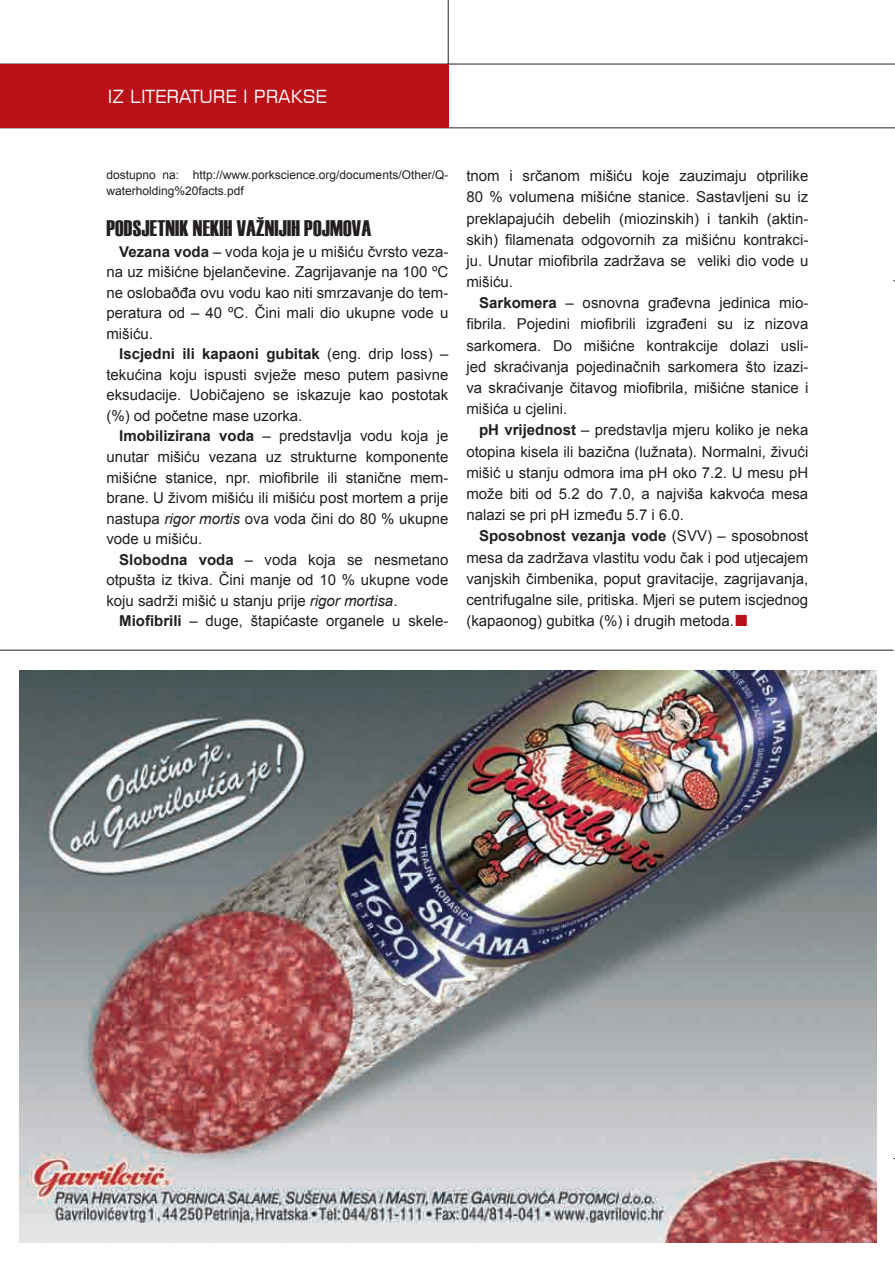
<style>
.page{position:relative;width:895px;height:1261px;background:#fff}
.page>*{position:absolute;margin:0;border:0;box-sizing:border-box;transform-origin:0 0}
.naslov_u_tekstu{font:22.5px "Haettenschweiler";letter-spacing:.01em;color:#231f20}
.t1{font:18px "Square 721 BT";color:#fff}
.tekst{font:15px/21.1px "Arial";color:#231f20;text-align:justify}
.literatura{font:12px/16.5px "Arial";color:#231f20}
.s1{font-weight:700}
.s2{font-style:italic}
.s3{font-size:24px;color:#bb1018}
</style>
<div class="page">
<hr style="left:0;top:64px;width:893px;height:1px;background:#231f20">
<hr style="left:0;top:127px;width:893px;height:1px;background:#231f20">
<hr style="left:448px;top:0;width:1px;height:128px;background:#231f20">
<div style="left:0;top:64px;width:448px;height:64px;background:#bb1018"></div>
<img style="left:19px;top:670px;width:857px;height:572px">
<hr style="left:0;top:650px;width:893px;height:1px;background:#231f20">
<p class="t1" style="left:108px;top:85px;width:221px">IZ LITERATURE I PRAKSE</p>
<p class="literatura" style="left:106px;top:167px;width:343px">dostupno na: http://www.porkscience.org/documents/Other/Q&shy;waterholding%20facts.pdf</p>
<p class="naslov_u_tekstu" style="left:106px;top:213px;width:266px">PODSJETNIK NEKIH VAŽNIJIH POJMOVA</p>
<p class="tekst" style="left:106px;top:241px;width:343px;line-height:20.5px;text-indent:13px"><span class="s1">Vezana voda</span> – voda koja je u mišiću čvrsto veza&shy;na uz mišićne bjelančevine. Zagrijavanje na 100 ºC ne oslobaðđa ovu vodu kao niti smrzavanje do tem&shy;peratura od – 40 ºC. Čini mali dio ukupne vode u mišiću.</p>
<p class="tekst" style="left:106px;top:344px;width:343px;line-height:20.5px;text-indent:13px"><span class="s1">Iscjedni ili kapaoni gubitak</span> (eng. drip loss) – tekućina koju ispusti svježe meso putem pasivne eksudacije. Uobičajeno se iskazuje kao postotak (%) od početne mase uzorka.</p>
<p class="tekst" style="left:106px;top:426px;width:343px;line-height:20.5px;text-indent:13px"><span class="s1">Imobilizirana voda</span> – predstavlja vodu koja je unutar mišiću vezana uz strukturne komponente mišićne stanice, npr. miofibrile ili stanične mem&shy;brane. U živom mišiću ili mišiću post mortem a prije nastupa <span class="s2">rigor mortis</span> ova voda čini do 80 % ukupne vode u mišiću.</p>
<p class="tekst" style="left:106px;top:549px;width:343px;line-height:20.5px;text-indent:13px"><span class="s1">Slobodna voda</span> – voda koja se nesmetano otpušta iz tkiva. Čini manje od 10 % ukupne vode koju sadrži mišić u stanju prije <span class="s2">rigor mortisa</span>.</p>
<p class="tekst" style="left:119px;top:610px;width:331px"><span class="s1">Miofibrili</span> – duge, štapićaste organele u skele-</p>
<p class="tekst" style="left:466px;top:165px;width:343px">tnom i srčanom mišiću koje zauzimaju otprilike 80 % volumena mišićne stanice. Sastavljeni su iz preklapajućih debelih (miozinskih) i tankih (aktin&shy;skih) filamenata odgovornih za mišićnu kontrakci&shy;ju. Unutar miofibrila zadržava se veliki dio vode u mišiću.</p>
<p class="tekst" style="left:466px;top:292px;width:343px;text-indent:13px"><span class="s1">Sarkomera</span> – osnovna građevna jedinica mio&shy;fibrila. Pojedini miofibrili izgrađeni su iz nizova sarkomera. Do mišićne kontrakcije dolazi usli&shy;jed skraćivanja pojedinačnih sarkomera što izazi&shy;va skraćivanje čitavog miofibrila, mišićne stanice i mišića u cjelini.</p>
<p class="tekst" style="left:466px;top:420px;width:343px;text-indent:13px"><span class="s1">pH vrijednost</span> – predstavlja mjeru koliko je neka otopina kisela ili bazična (lužnata). Normalni, živući mišić u stanju odmora ima pH oko 7.2. U mesu pH može biti od 5.2 do 7.0, a najviša kakvoća mesa nalazi se pri pH između 5.7 i 6.0.</p>
<p class="tekst" style="left:466px;top:525px;width:343px;text-indent:13px"><span class="s1">Sposobnost vezanja vode</span> (SVV) – sposobnost mesa da zadržava vlastitu vodu čak i pod utjecajem vanjskih čimbenika, poput gravitacije, zagrijavanja, centrifugalne sile, pritiska. Mjeri se putem iscjednog (kapaonog) gubitka (%) i drugih metoda.<span class="s3">■</span></p>
</div>
